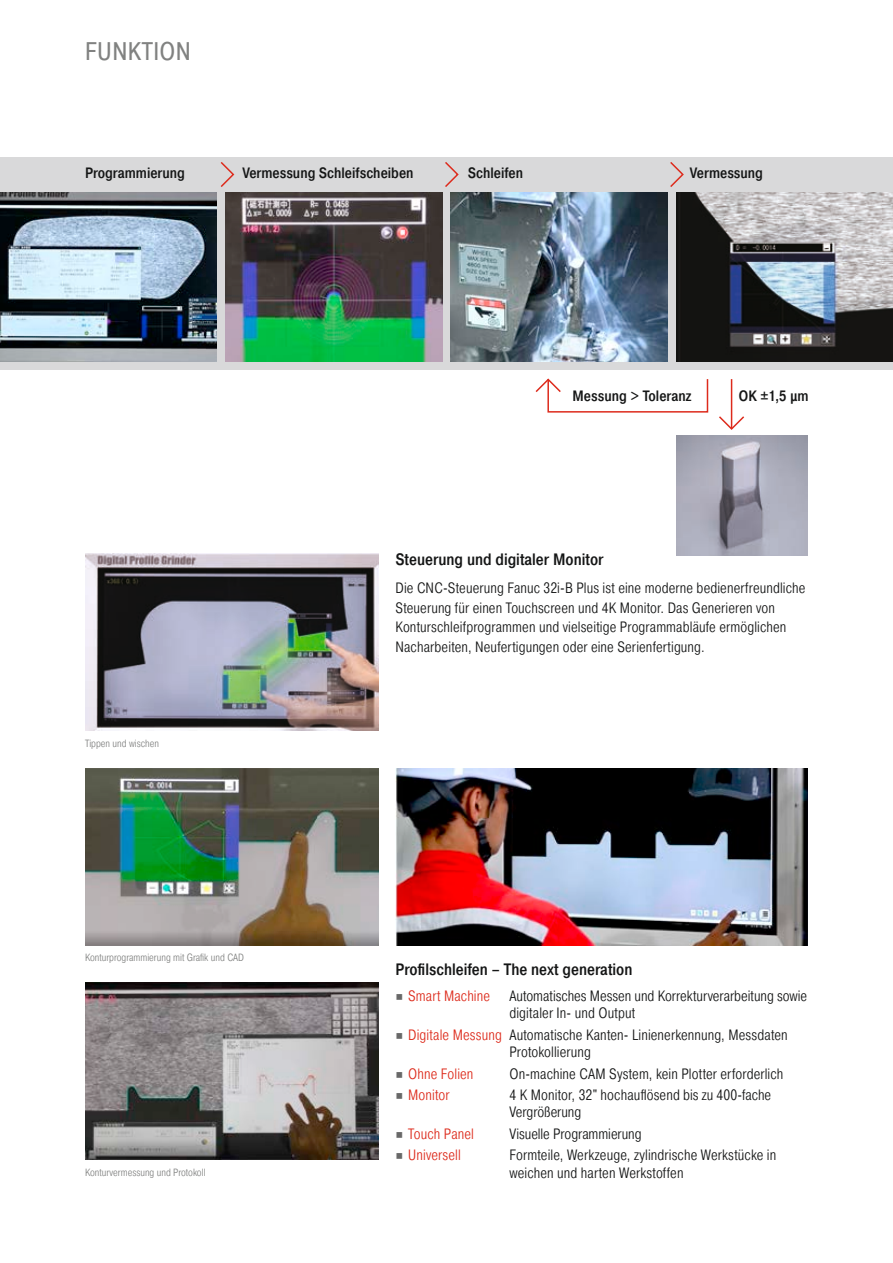
<style>
.page{position:relative;width:893px;height:1263px;background:#fff}
.page>*{position:absolute;margin:0;border:0;box-sizing:border-box;transform-origin:0 0}
.t1{font:25.5px "Pragmatica Cond";letter-spacing:.015em;color:#818281}
.t2{font:500 16.5px "Pragmatica Cond";color:#151616}
.t3{font:300 15px/17.2px "Pragmatica Cond";letter-spacing:.005em;color:#151616}
.t4{font:500 15px "Pragmatica Cond";color:#151616}
.t5{font:300 15px "Pragmatica Cond";letter-spacing:.005em;color:#dd2b1c}
.t6{font:300 10.5px "Pragmatica Cond";color:#818281}
.s1{font-family:"Utopia Std Capt";font-weight:400;color:#686868}
.s2{color:#dd2b1c}
</style>
<div class="page">
<div style="left:0;top:157px;width:893px;height:213px;background:#d9d9da"></div>
<img style="left:85px;top:554px;width:293px;height:177px">
<img style="left:395px;top:768px;width:413px;height:177px">
<img style="left:85px;top:982px;width:293px;height:178px">
<img style="left:0;top:193px;width:217px;height:168px">
<img style="left:225px;top:193px;width:217px;height:168px">
<img style="left:451px;top:193px;width:217px;height:168px">
<img style="left:85px;top:768px;width:293px;height:177px">
<img style="left:676px;top:193px;width:217px;height:168px">
<img style="left:676px;top:436px;width:132px;height:119px">
<svg style="left:220px;top:162px;width:15px;height:25px"></svg>
<svg style="left:445px;top:162px;width:14px;height:25px"></svg>
<svg style="left:670px;top:162px;width:14px;height:25px"></svg>
<svg style="left:535px;top:379px;width:26px;height:13px"></svg>
<svg style="left:719px;top:415px;width:25px;height:15px"></svg>
<div style="left:547px;top:378px;width:161px;height:35px;border:2px solid #dd2b1c"></div>
<hr style="left:731px;top:379px;width:1px;height:49px;background:#dd2b1c">
<h1 class="t1" style="left:85px;top:36px;width:107px">FUNKTION</h1>
<p class="t4" style="left:85px;top:164px;width:101px">Programmierung</p>
<p class="t4" style="left:242px;top:164px;width:173px">Vermessung Schleifscheiben</p>
<p class="t4" style="left:468px;top:164px;width:57px">Schleifen</p>
<p class="t4" style="left:690px;top:164px;width:75px">Vermessung</p>
<p class="t4" style="left:573px;top:387px;width:120px">Messung &gt; Toleranz</p>
<p class="t4" style="left:739px;top:387px;width:71px">OK ±1,5 μm</p>
<p class="t6" style="left:85px;top:737px;width:76px">Tippen und wischen</p>
<p class="t6" style="left:85px;top:951px;width:161px">Konturprogrammierung mit Grafik und CAD</p>
<p class="t6" style="left:85px;top:1166px;width:122px">Konturvermessung und Protokoll</p>
<p class="t2" style="left:395px;top:550px;width:210px">Steuerung und digitaler Monitor</p>
<p class="t3" style="left:395px;top:578px;width:411px;line-height:19.5px">Die CNC-Steuerung Fanuc 32i-B Plus ist eine moderne bedienerfreundliche Steuerung für einen Touchscreen und 4K Monitor. Das Generieren von Konturschleifprogrammen und vielseitige Programmabläufe ermöglichen Nacharbeiten, Neufertigungen oder eine Serienfertigung.</p>
<p class="t2" style="left:395px;top:960px;width:238px">Profilschleifen – The next generation</p>
<p class="t5" style="left:395px;top:987px;width:96px"><span class="s1">■</span> Smart Machine</p>
<p class="t3" style="left:509px;top:987px;width:299px">Automatisches Messen und Korrekturverarbeitung sowie digitaler In- und Output</p>
<p class="t3" style="left:509px;top:1026px;width:280px;text-indent:-114px"><span class="s1">■</span> <span class="s2">Digitale Messung</span> Automatische Kanten- Linienerkennung, Messdaten<br>Protokollierung</p>
<p class="t5" style="left:395px;top:1064px;width:80px"><span class="s1">■</span> Ohne Folien</p>
<p class="t3" style="left:509px;top:1065px;width:276px">On-machine CAM System, kein Plotter erforderlich</p>
<p class="t5" style="left:395px;top:1086px;width:56px"><span class="s1">■</span> Monitor</p>
<p class="t3" style="left:509px;top:1086px;width:263px">4 K Monitor, 32" hochauflösend bis zu 400-fache<br>Vergrößerung</p>
<p class="t5" style="left:395px;top:1125px;width:80px"><span class="s1">■</span> Touch Panel</p>
<p class="t3" style="left:509px;top:1125px;width:134px">Visuelle Programmierung</p>
<p class="t5" style="left:395px;top:1146px;width:67px"><span class="s1">■</span> Universell</p>
<p class="t3" style="left:509px;top:1147px;width:268px">Formteile, Werkzeuge, zylindrische Werkstücke in weichen und harten Werkstoffen</p>
</div>
